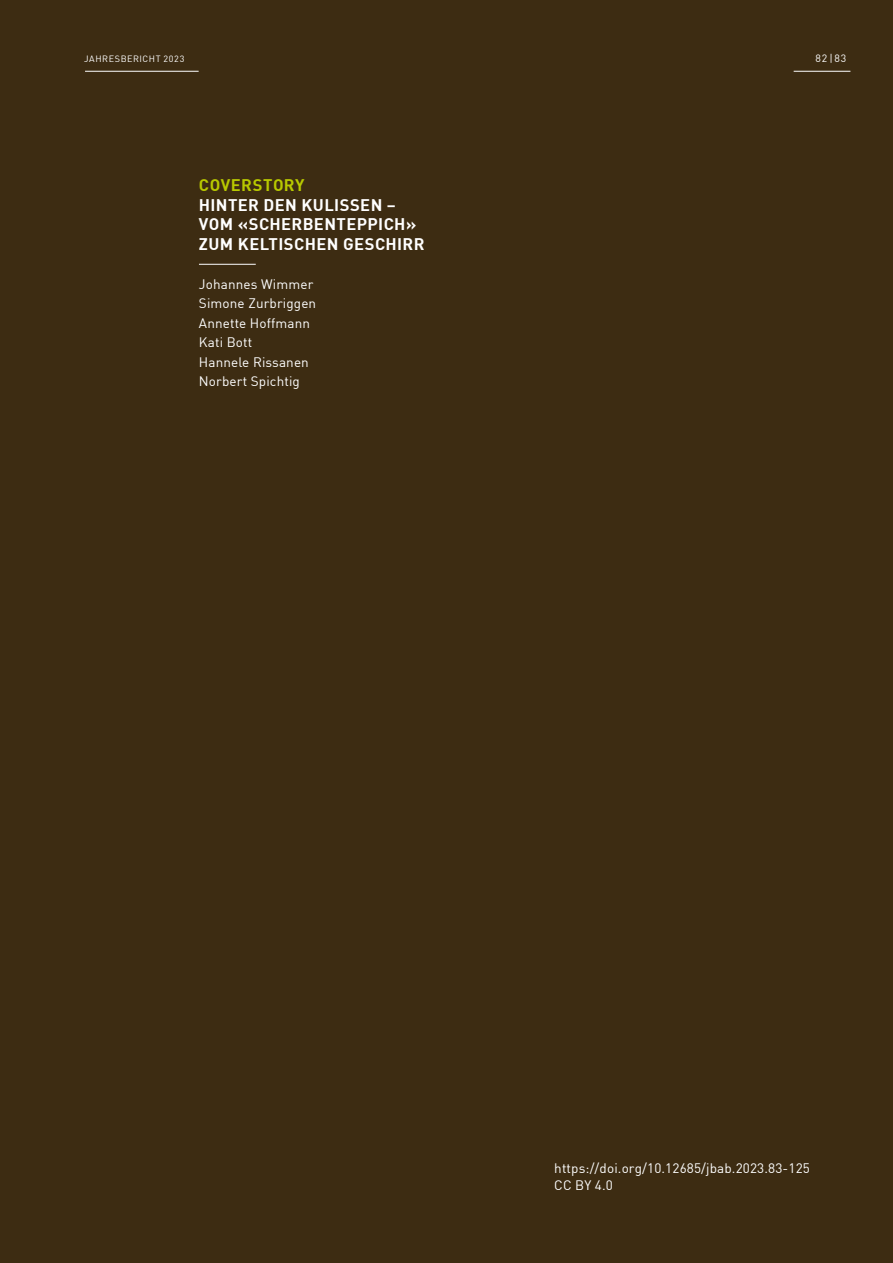
<style>
.page{position:relative;width:893px;height:1263px;background:#3d2c12}
.page>*{position:absolute;margin:0;border:0;box-sizing:border-box;transform-origin:0 0}
.t1{font:700 16.5px/19.5px "DIN";letter-spacing:.025em;color:#fff}
.t2{font:700 16.5px "DIN";letter-spacing:.03em;color:#b8c900}
.t3{font:13.5px/19.5px "DIN";letter-spacing:.01em;color:#fff}
.t4{font:10.5px "DIN";color:#fff}
.t5{font:9px "DIN";letter-spacing:.06em;color:#fff}
</style>
<div class="page">
<hr style="left:85px;top:71px;width:114px;height:1px;background:#fff">
<hr style="left:794px;top:71px;width:56px;height:1px;background:#fff">
<hr style="left:199px;top:264px;width:57px;height:1px;background:#fff">
<p class="t5" style="left:84px;top:53px;width:102px">JAHRESBERICHT 2023</p>
<p class="t4" style="left:816px;top:51px;width:32px">82 |83</p>
<p class="t2" style="left:199px;top:174px;width:107px">COVERSTORY</p>
<p class="t1" style="left:199px;top:194px;width:227px">HINTER DEN KULISSEN –<br>VOM «SCHERBENTEPPICH»<br>ZUM KELTISCHEN GESCHIRR</p>
<p class="t3" style="left:199px;top:274px;width:119px">Johannes Wimmer<br>Simone Zurbriggen<br>Annette Hoffmann<br>Kati Bott<br>Hannele Rissanen<br>Norbert Spichtig</p>
<p class="t3" style="left:554px;top:1160px;width:257px;line-height:16.2px">https://doi.org/10.12685/jbab.2023.83-125<br>CC BY 4.0</p>
</div>
